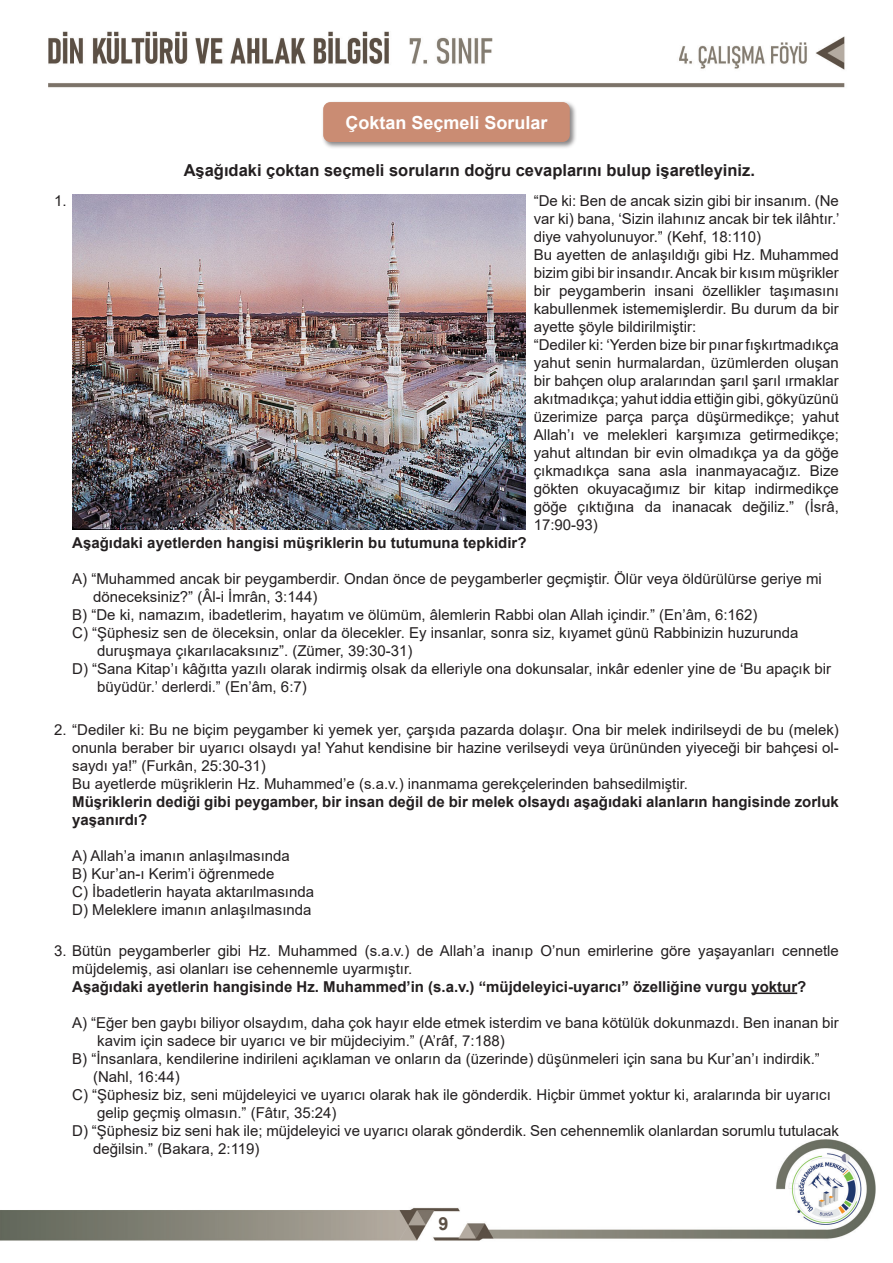
<style>
.page{position:relative;width:893px;height:1263px;background:#fff}
.page>*{position:absolute;margin:0;border:0;box-sizing:border-box;transform-origin:0 0}
.t1{font:700 18px "Arial";color:#fff}
.t2{font:700 18px "Arial";color:#5c5045}
.t3{font:700 16.5px "Arial";color:#231f20}
.t4{font:15px/18px "Arial";color:#231f20;text-align:justify}
.t5{font:700 15px/18px "Arial";color:#231f20}
</style>
<div class="page">
<img style="left:0;top:31px;width:876px;height:1210px">
<div style="left:321px;top:100px;width:256px;height:49px;background:#231f20;opacity:.54"></div>
<div style="left:323px;top:102px;width:247px;height:40px;background:#ca8c73;border-radius:7px"></div>
<img style="left:72px;top:195px;width:453px;height:335px">
<hr style="left:751px;top:992px;width:46px;height:2px;background:#231f20">
<p class="t1" style="left:345px;top:110px;width:204px">Çoktan Seçmeli Sorular</p>
<p class="t3" style="left:184px;top:159px;width:573px">Aşağıdaki çoktan seçmeli soruların doğru cevaplarını bulup işaretleyiniz.</p>
<p class="t4" style="left:534px;top:191px;width:307px">“De ki: Ben de ancak sizin gibi bir insanım. (Ne var ki) bana, ‘Sizin ilahınız ancak bir tek ilâhtır.’ diye vahyolunuyor.” (Kehf, 18:110)</p>
<p class="t4" style="left:534px;top:245px;width:307px">Bu ayetten de anlaşıldığı gibi Hz. Muhammed bizim gibi bir insandır. Ancak bir kısım müşrikler bir peygamberin insani özellikler taşımasını kabullenmek istememişlerdir. Bu durum da bir ayette şöyle bildirilmiştir:</p>
<p class="t4" style="left:534px;top:335px;width:307px">“Dediler ki: ‘Yerden bize bir pınar fışkırtmadıkça yahut senin hurmalardan, üzümlerden oluşan bir bahçen olup aralarından şarıl şarıl ırmaklar akıtmadıkça; yahut iddia ettiğin gibi, gökyüzünü üzerimize parça parça düşürmedikçe; yahut Allah’ı ve melekleri karşımıza getirmedikçe; yahut altından bir evin olmadıkça ya da göğe çıkmadıkça sana asla inanmayacağız. Bize gökten okuyacağımız bir kitap indirmedikçe göğe çıktığına da inanacak değiliz.” (İsrâ, 17:90-93)</p>
<p class="t5" style="left:72px;top:534px;width:456px">Aşağıdaki ayetlerden hangisi müşriklerin bu tutumuna tepkidir?</p>
<p class="t4" style="left:72px;top:569px;width:751px">A) “Muhammed ancak bir peygamberdir. Ondan önce de peygamberler geçmiştir. Ölür veya öldürülürse geriye mi</p>
<p class="t4" style="left:93px;top:587px;width:226px">döneceksiniz?” (Âl-i İmrân, 3:144)</p>
<p class="t4" style="left:72px;top:605px;width:687px">B) “De ki, namazım, ibadetlerim, hayatım ve ölümüm, âlemlerin Rabbi olan Allah içindir.” (En’âm, 6:162)</p>
<p class="t4" style="left:72px;top:623px;width:728px">C) “Şüphesiz sen de öleceksin, onlar da ölecekler. Ey insanlar, sonra siz, kıyamet günü Rabbinizin huzurunda</p>
<p class="t4" style="left:97px;top:641px;width:317px">duruşmaya çıkarılacaksınız”. (Zümer, 39:30-31)</p>
<p class="t4" style="left:72px;top:659px;width:760px">D) “Sana Kitap’ı kâğıtta yazılı olarak indirmiş olsak da elleriyle ona dokunsalar, inkâr edenler yine de ‘Bu apaçık bir</p>
<p class="t4" style="left:97px;top:677px;width:211px">büyüdür.’ derlerdi.” (En’âm, 6:7)</p>
<p class="t4" style="left:54px;top:191px;width:14px">1.</p>
<p class="t4" style="left:72px;top:720px;width:768px;text-indent:-18px">2. “Dediler ki: Bu ne biçim peygamber ki yemek yer, çarşıda pazarda dolaşır. Ona bir melek indirilseydi de bu (melek) onunla beraber bir uyarıcı olsaydı ya! Yahut kendisine bir hazine verilseydi veya ürününden yiyeceği bir bahçesi ol&shy;saydı ya!” (Furkân, 25:30-31)</p>
<p class="t4" style="left:72px;top:774px;width:617px">Bu ayetlerde müşriklerin Hz. Muhammed’e (s.a.v.) inanmama gerekçelerinden bahsedilmiştir.</p>
<p class="t5" style="left:72px;top:793px;width:768px">Müşriklerin dediği gibi peygamber, bir insan değil de bir melek olsaydı aşağıdaki alanların hangisinde zorluk yaşanırdı?</p>
<p class="t4" style="left:72px;top:846px;width:219px">A) Allah’a imanın anlaşılmasında</p>
<p class="t4" style="left:72px;top:864px;width:204px">B) Kur’an-ı Kerim’i öğrenmede</p>
<p class="t4" style="left:72px;top:882px;width:243px">C) İbadetlerin hayata aktarılmasında</p>
<p class="t4" style="left:72px;top:900px;width:241px">D) Meleklere imanın anlaşılmasında</p>
<p class="t4" style="left:72px;top:941px;width:768px;text-indent:-18px">3. Bütün peygamberler gibi Hz. Muhammed (s.a.v.) de Allah’a inanıp O’nun emirlerine göre yaşayanları cennetle müjdelemiş, asi olanları ise cehennemle uyarmıştır.</p>
<p class="t5" style="left:72px;top:977px;width:736px">Aşağıdaki ayetlerin hangisinde Hz. Muhammed’in (s.a.v.) “müjdeleyici-uyarıcı” özelliğine vurgu yoktur?</p>
<p class="t4" style="left:72px;top:1013px;width:768px">A) “Eğer ben gaybı biliyor olsaydım, daha çok hayır elde etmek isterdim ve bana kötülük dokunmazdı. Ben inanan bir</p>
<p class="t4" style="left:97px;top:1031px;width:409px">kavim için sadece bir uyarıcı ve bir müjdeciyim.” (A’râf, 7:188)</p>
<p class="t4" style="left:72px;top:1049px;width:749px">B) “İnsanlara, kendilerine indirileni açıklaman ve onların da (üzerinde) düşünmeleri için sana bu Kur’an’ı indirdik.”</p>
<p class="t4" style="left:93px;top:1067px;width:88px">(Nahl, 16:44)</p>
<p class="t4" style="left:72px;top:1085px;width:760px">C) “Şüphesiz biz, seni müjdeleyici ve uyarıcı olarak hak ile gönderdik. Hiçbir ümmet yoktur ki, aralarında bir uyarıcı</p>
<p class="t4" style="left:97px;top:1103px;width:241px">gelip geçmiş olmasın.” (Fâtır, 35:24)</p>
<p class="t4" style="left:72px;top:1121px;width:768px">D) “Şüphesiz biz seni hak ile; müjdeleyici ve uyarıcı olarak gönderdik. Sen cehennemlik olanlardan sorumlu tutulacak</p>
<p class="t4" style="left:93px;top:1139px;width:168px">değilsin.” (Bakara, 2:119)</p>
<p class="t2" style="left:439px;top:1211px;width:12px">9</p>
</div>
